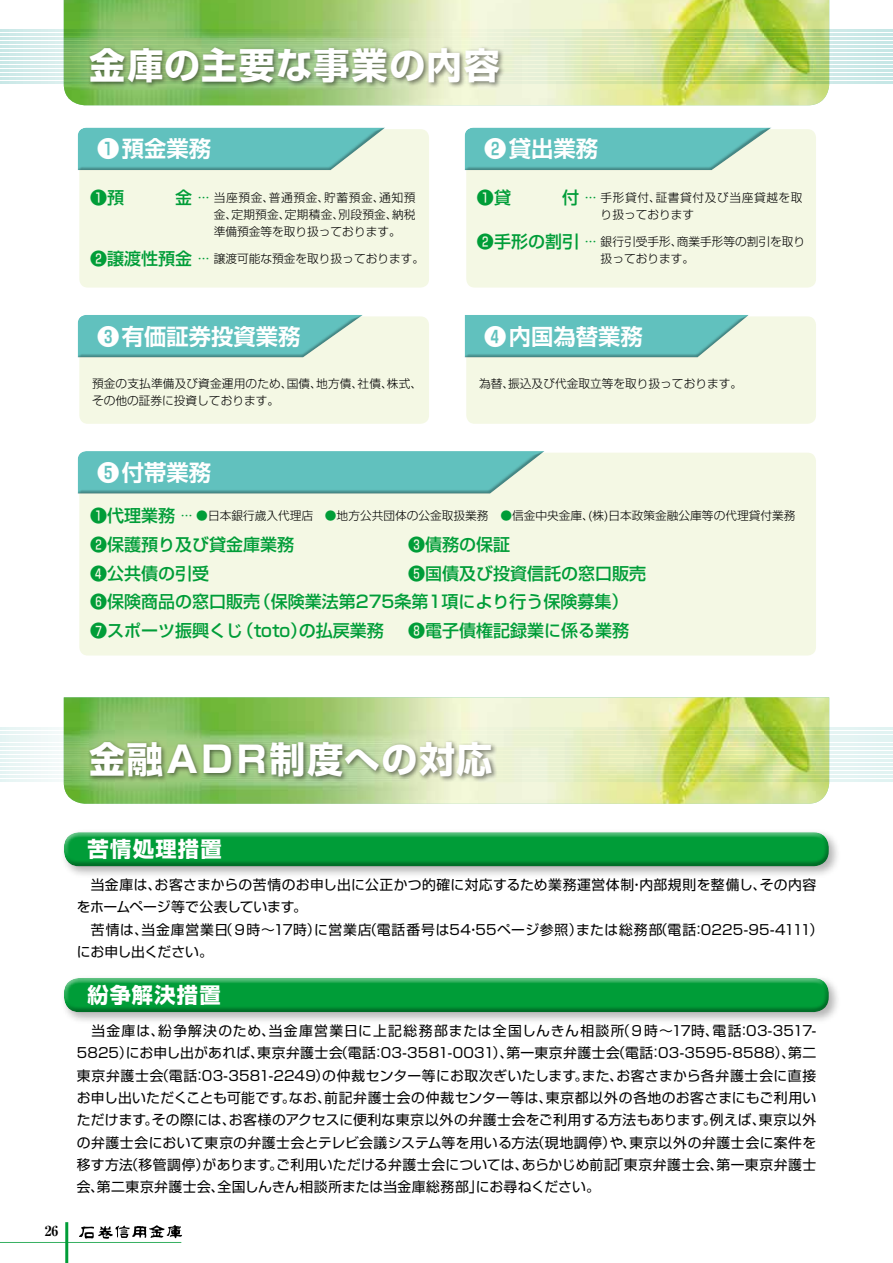
<style>
.page{position:relative;width:893px;height:1263px;background:#fff}
.page>*{position:absolute;margin:0;border:0;box-sizing:border-box;transform-origin:0 0}
.t1{font:700 36.15px "Shin Go Pro";letter-spacing:.035em;color:#fff}
.t2{font:700 22.35px "Shin Go Pro De";color:#fff}
.t3{font:700 21.3px "Shin Go Pro";letter-spacing:.06em;color:#fff}
.t4{font:500 16.95px/28.7px "Shin Go Pro";color:#009d38}
.t5{font:13.8px/22.4px "Shin Go Pro";letter-spacing:.025em;color:#000}
.t6{font:700 expanded 13.8px "Ryumin Pro";color:#000}
.t7{font:300 11.7px/17px "Shin Go Pro";color:#000}
.t8{font:300 11.7px/17px "Shin Go Pro";letter-spacing:.05em;color:#000}
.s1{font-size:11.7px}
.s2{font-weight:500;font-size:16.95px;color:#009d38}
.s3{font-weight:500;color:#009d38}
.s4{color:#009d38}
</style>
<div class="page">
<svg style="left:0;top:69px;width:892px;height:2px"></svg>
<svg style="left:0;top:41px;width:892px;height:3px"></svg>
<svg style="left:0;top:61px;width:892px;height:2px"></svg>
<svg style="left:0;top:33px;width:892px;height:2px"></svg>
<svg style="left:0;top:65px;width:892px;height:2px"></svg>
<svg style="left:0;top:37px;width:892px;height:3px"></svg>
<svg style="left:0;top:57px;width:892px;height:2px"></svg>
<svg style="left:0;top:29px;width:892px;height:2px"></svg>
<svg style="left:0;top:73px;width:892px;height:2px"></svg>
<svg style="left:0;top:45px;width:892px;height:3px"></svg>
<svg style="left:0;top:77px;width:892px;height:2px"></svg>
<svg style="left:0;top:49px;width:892px;height:2px"></svg>
<svg style="left:0;top:81px;width:892px;height:2px"></svg>
<svg style="left:0;top:53px;width:892px;height:2px"></svg>
<svg style="left:892px;top:29px;width:1px;height:54px"></svg>
<img style="left:64px;top:0;width:765px;height:105px">
<svg style="left:79px;top:1225px;width:103px;height:14px"></svg>
<hr style="left:0;top:1240px;width:184px;height:4px;background:#000;opacity:.3">
<hr style="left:65px;top:1222px;width:3px;height:41px;background:#009d38">
<svg style="left:0;top:768px;width:893px;height:2px"></svg>
<svg style="left:0;top:740px;width:893px;height:2px"></svg>
<svg style="left:0;top:759px;width:893px;height:3px"></svg>
<svg style="left:0;top:732px;width:893px;height:2px"></svg>
<svg style="left:0;top:764px;width:893px;height:2px"></svg>
<svg style="left:0;top:736px;width:893px;height:2px"></svg>
<svg style="left:0;top:756px;width:893px;height:2px"></svg>
<svg style="left:0;top:728px;width:893px;height:2px"></svg>
<svg style="left:0;top:772px;width:893px;height:2px"></svg>
<svg style="left:0;top:744px;width:893px;height:2px"></svg>
<svg style="left:0;top:775px;width:893px;height:3px"></svg>
<svg style="left:0;top:748px;width:893px;height:2px"></svg>
<svg style="left:0;top:779px;width:893px;height:3px"></svg>
<svg style="left:0;top:752px;width:893px;height:2px"></svg>
<img style="left:64px;top:697px;width:765px;height:107px">
<div style="left:79px;top:129px;width:350px;height:159px;background:#f4f8e4;border-radius:9px"></div>
<div style="left:76px;top:125px;width:310px;height:46px;background:#000;opacity:.3"></div>
<div style="left:466px;top:129px;width:350px;height:159px;background:#f4f8e4;border-radius:9px"></div>
<div style="left:463px;top:125px;width:309px;height:46px;background:#000;opacity:.3"></div>
<div style="left:79px;top:316px;width:350px;height:108px;background:#f4f8e4;border-radius:9px"></div>
<div style="left:76px;top:313px;width:288px;height:46px;background:#000;opacity:.3"></div>
<div style="left:466px;top:316px;width:350px;height:108px;background:#f4f8e4;border-radius:9px"></div>
<div style="left:463px;top:313px;width:286px;height:46px;background:#000;opacity:.3"></div>
<div style="left:79px;top:453px;width:737px;height:202px;background:#f4f8e4;border-radius:9px"></div>
<div style="left:76px;top:449px;width:469px;height:46px;background:#000;opacity:.3"></div>
<div style="left:60px;top:828px;width:781px;height:51px;background:#000;opacity:.3"></div>
<div style="left:59px;top:832px;width:772px;height:31px;background:#fff;opacity:.5"></div>
<div style="left:61px;top:836px;width:770px;height:32px;background:#000;opacity:.3"></div>
<div style="left:60px;top:974px;width:781px;height:51px;background:#000;opacity:.3"></div>
<div style="left:59px;top:978px;width:772px;height:30px;background:#fff;opacity:.5"></div>
<div style="left:61px;top:981px;width:770px;height:33px;background:#000;opacity:.3"></div>
<div style="left:87px;top:44px;width:418px;height:45px;background:#000;opacity:.5"></div>
<div style="left:87px;top:739px;width:411px;height:44px;background:#000;opacity:.5"></div>
<h1 class="t1" style="left:89px;top:36px;width:412px">金庫の主要な事業の内容</h1>
<h2 class="t2" style="left:97px;top:130px;width:115px">❶預金業務</h2>
<h2 class="t2" style="left:484px;top:130px;width:115px">❷貸出業務</h2>
<p class="t4" style="left:90px;top:181px;width:121px">❶預　　　金 <span class="s1">…</span></p>
<p class="t7" style="left:214px;top:187px;width:203px;text-align:justify">当座預金、普通預金、貯蓄預金、通知預金、定期預金、定期積金、別段預金、納税準備預金等を取り扱っております。</p>
<p class="t7" style="left:90px;top:248px;width:336px"><span class="s2">❷譲渡性預金</span> <span class="s3">…</span> 譲渡可能な預金を取り扱っております。</p>
<p class="t4" style="left:477px;top:181px;width:121px">❶貸　　　付 <span class="s1">…</span></p>
<p class="t8" style="left:601px;top:187px;width:203px">手形貸付、証書貸付及び当座貸越を取り扱っております</p>
<p class="t4" style="left:477px;top:225px;width:121px">❷手形の割引 <span class="s1">…</span></p>
<p class="t7" style="left:601px;top:231px;width:206px">銀行引受手形、商業手形等の割引を取り扱っております。</p>
<h2 class="t2" style="left:97px;top:318px;width:205px">❸有価証券投資業務</h2>
<p class="t7" style="left:92px;top:373px;width:332px">預金の支払準備及び資金運用のため、国債、地方債、社債、株式、その他の証券に投資しております。</p>
<h2 class="t2" style="left:484px;top:318px;width:160px">❹内国為替業務</h2>
<p class="t7" style="left:479px;top:373px;width:265px">為替、振込及び代金取立等を取り扱っております。</p>
<h2 class="t2" style="left:97px;top:454px;width:115px">❺付帯業務</h2>
<p class="t7" style="left:90px;top:506px;width:707px"><span class="s2">❶代理業務</span> <span class="s3">…</span> <span class="s4">●</span>日本銀行歳入代理店　<span class="s4">●</span>地方公共団体の公金取扱業務　<span class="s4">●</span>信金中央金庫、(株)日本政策金融公庫等の代理貸付業務</p>
<p class="t4" style="left:90px;top:528px;width:206px">❷保護預り及び貸金庫業務</p>
<p class="t4" style="left:408px;top:528px;width:104px">❸債務の保証</p>
<p class="t4" style="left:90px;top:557px;width:121px">❹公共債の引受</p>
<p class="t4" style="left:90px;top:557px;width:558px;text-indent:318px">❺国債及び投資信託の窓口販売<br>❻保険商品の窓口販売（保険業法第275条第1項により行う保険募集）<br>❼スポーツ振興くじ（toto）の払戻業務</p>
<p class="t4" style="left:408px;top:614px;width:223px">❽電子債権記録業に係る業務</p>
<h1 class="t1" style="left:89px;top:730px;width:404px">金融ＡＤＲ制度への対応</h1>
<h3 class="t3" style="left:65px;top:832px;width:158px">　苦情処理措置</h3>
<p class="t5" style="left:77px;top:872px;width:748px">　当金庫は、お客さまからの苦情のお申し出に公正かつ的確に対応するため業務運営体制・内部規則を整備し、その内容をホームページ等で公表しています。<br>　苦情は、当金庫営業日（９時～17時）に営業店（電話番号は54・55ページ参照）または総務部（電話：0225-95-4111）にお申し出ください。</p>
<h3 class="t3" style="left:65px;top:978px;width:157px">　紛争解決措置</h3>
<p class="t6" style="left:45px;top:1220px;width:15px">26</p>
<p class="t5" style="left:77px;top:1018px;width:741px;text-align:justify">　当金庫は、紛争解決のため、当金庫営業日に上記総務部または全国しんきん相談所（９時～17時、電話：03-3517- 5825）にお申し出があれば、東京弁護士会（電話：03-3581-0031）、第一東京弁護士会（電話：03-3595-8588）、第二東京弁護士会（電話：03-3581-2249）の仲裁センター等にお取次ぎいたします。また、お客さまから各弁護士会に直接お申し出いただくことも可能です。なお、前記弁護士会の仲裁センター等は、東京都以外の各地のお客さまにもご利用いただけます。その際には、お客様のアクセスに便利な東京以外の弁護士会をご利用する方法もあります。例えば、東京以外の弁護士会において東京の弁護士会とテレビ会議システム等を用いる方法（現地調停）や、東京以外の弁護士会に案件を移す方法（移管調停）があります。ご利用いただける弁護士会については、あらかじめ前記「東京弁護士会、第一東京弁護士会、第二東京弁護士会、全国しんきん相談所または当金庫総務部」にお尋ねください。</p>
</div>
